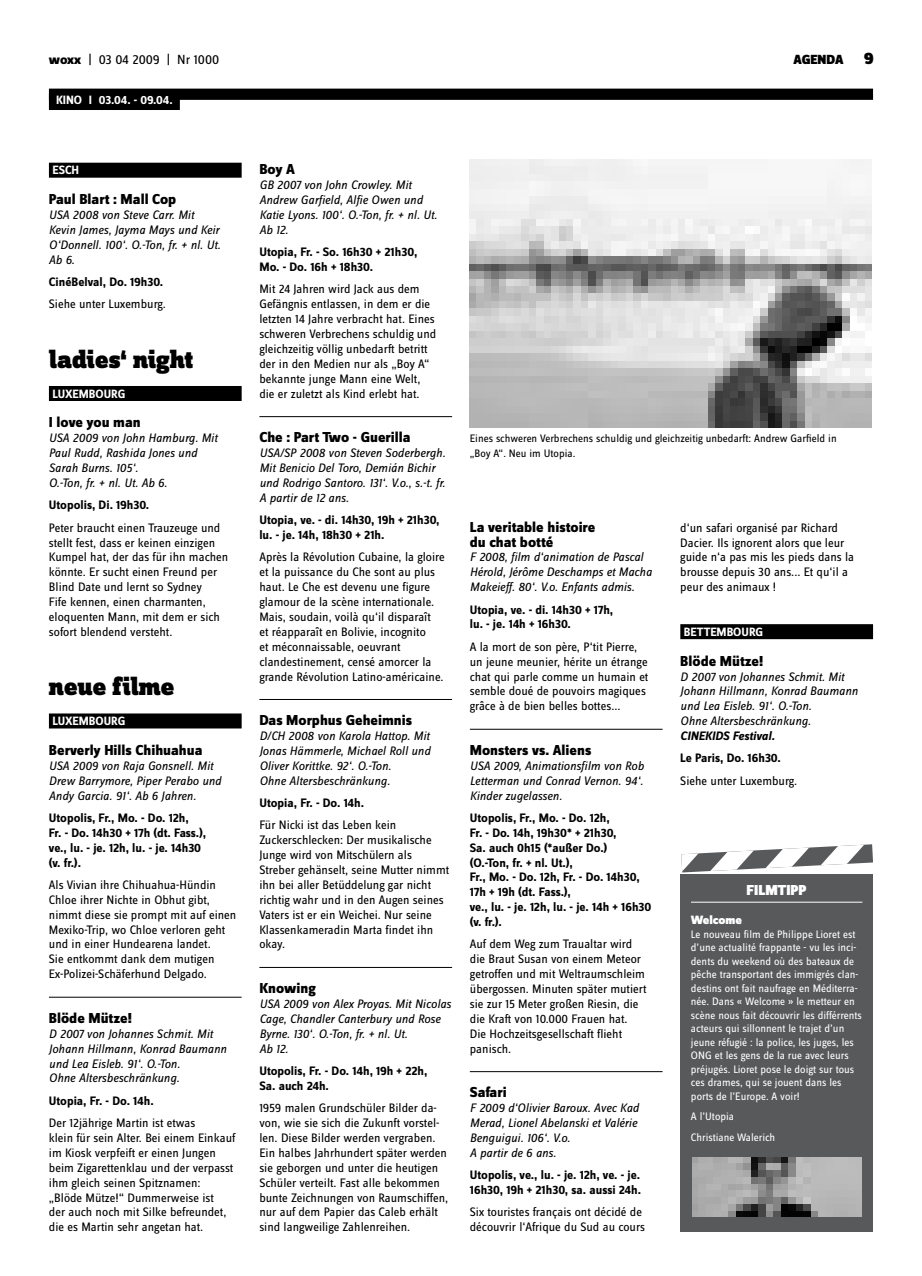
<style>
.page{position:relative;width:922px;height:1276px;background:#fff}
.page>*{position:absolute;margin:0;border:0;box-sizing:border-box;transform-origin:0 0}
.t1{font:900 26.25px "Zine Slab Dis";letter-spacing:-.01em;color:#000}
.t2{font:800 15px/14.9px "Zine Sans Dis";color:#000}
.t3{font:900 15px "Zine Sans Dis";letter-spacing:-.01em;color:#fff}
.t4{font:13.75px "Zine Sans Dis";color:#000}
.t5{font:900 13.75px "Zine Sans Dis";color:#000}
.t6{font:12.75px/14.9px "Zine Sans Dis";color:#000}
.t7{font:italic 12.75px/14.9px "Zine Sans Dis";color:#000}
.t8{font:700 12.75px/14.9px "Zine Sans Dis";color:#000}
.t9{font:italic 700 12.75px "Zine Sans Dis";color:#000}
.t10{font:700 12.5px "Zine Sans Dis";color:#fff}
.t11{font:900 12.5px "Zine Sans Dis";color:#fff}
.t12{font:11.25px/13.5px "Zine Sans Dis";color:#fff}
.t13{font:11.25px/14.9px "Zine Sans Dis";color:#000}
.s1{font-weight:800}
</style>
<div class="page">
<div style="left:49px;top:89px;width:823px;height:11px;background:#000"></div>
<div style="left:49px;top:163px;width:192px;height:15px;background:#000"></div>
<div style="left:49px;top:386px;width:192px;height:15px;background:#000"></div>
<div style="left:49px;top:713px;width:192px;height:15px;background:#000"></div>
<hr style="left:49px;top:997px;width:192px;height:1px;background:#000">
<hr style="left:259px;top:416px;width:193px;height:1px;background:#000">
<hr style="left:259px;top:699px;width:193px;height:1px;background:#000">
<hr style="left:259px;top:967px;width:193px;height:1px;background:#000">
<hr style="left:469px;top:729px;width:193px;height:1px;background:#000">
<hr style="left:469px;top:1071px;width:193px;height:1px;background:#000">
<div style="left:680px;top:624px;width:192px;height:15px;background:#000"></div>
<div style="left:49px;top:94px;width:131px;height:16px;background:#000"></div>
<div style="left:680px;top:874px;width:192px;height:357px;background:#58595b"></div>
<hr style="left:690px;top:902px;width:172px;height:1px;background:#fff">
<svg style="left:681px;top:844px;width:191px;height:28px"></svg>
<img style="left:469px;top:159px;width:402px;height:268px">
<img style="left:692px;top:1157px;width:169px;height:59px">
<p class="t4" style="left:49px;top:53px;width:172px"><span class="s1">woxx</span> | 03 04 2009 | Nr 1000</p>
<p class="t5" style="left:793px;top:53px;width:52px">AGENDA</p>
<p class="t10" style="left:56px;top:93px;width:118px">KINO I 03.04. - 09.04.</p>
<p class="t10" style="left:52px;top:164px;width:28px">Esch</p>
<p class="t2" style="left:49px;top:193px;width:129px">Paul Blart : Mall Cop</p>
<p class="t7" style="left:49px;top:207px;width:173px">USA 2008 von Steve Carr. Mit<br>Kevin James, Jayma Mays und Keir<br>O‘Donnell. 100‘. O.-Ton, fr. + nl. Ut.<br>Ab 6.</p>
<p class="t8" style="left:49px;top:275px;width:116px">CinéBelval, Do. 19h30.</p>
<p class="t6" style="left:49px;top:297px;width:118px">Siehe unter Luxemburg.</p>
<h1 class="t1" style="left:49px;top:345px;width:146px">ladies‘ night</h1>
<p class="t10" style="left:52px;top:387px;width:74px">Luxembourg</p>
<p class="t2" style="left:49px;top:416px;width:93px">I love you man</p>
<p class="t7" style="left:49px;top:431px;width:170px">USA 2009 von John Hamburg. Mit<br>Paul Rudd, Rashida Jones und<br>Sarah Burns. 105‘.<br>O.-Ton, fr. + nl. Ut. Ab 6.</p>
<p class="t8" style="left:49px;top:498px;width:102px">Utopolis, Di. 19h30.</p>
<p class="t6" style="left:49px;top:521px;width:181px">Peter braucht einen Trauzeuge und stellt fest, dass er keinen einzigen<br>Kumpel hat, der das für ihn machen könnte. Er sucht einen Freund per<br>Blind Date und lernt so Sydney<br>Fife kennen, einen charmanten, eloquenten Mann, mit dem er sich sofort blendend versteht.</p>
<h1 class="t1" style="left:49px;top:673px;width:127px">neue filme</h1>
<p class="t10" style="left:52px;top:714px;width:74px">Luxembourg</p>
<p class="t2" style="left:49px;top:743px;width:155px">Berverly Hills Chihuahua</p>
<p class="t7" style="left:49px;top:758px;width:174px">USA 2009 von Raja Gonsnell. Mit<br>Drew Barrymore, Piper Perabo und<br>Andy Garcia. 91‘. Ab 6 Jahren.</p>
<p class="t8" style="left:49px;top:811px;width:159px">Utopolis, Fr., Mo. - Do. 12h,<br>Fr. - Do. 14h30 + 17h (dt. Fass.), ve., lu. - je. 12h, lu. - je. 14h30 (v. fr.).</p>
<p class="t6" style="left:49px;top:878px;width:189px">Als Vivian ihre Chihuahua-Hündin Chloe ihrer Nichte in Obhut gibt, nimmt diese sie prompt mit auf einen Mexiko-Trip, wo Chloe verloren geht und in einer Hundearena landet.<br>Sie entkommt dank dem mutigen Ex-Polizei-Schäferhund Delgado.</p>
<p class="t2" style="left:49px;top:1011px;width:84px">Blöde Mütze!</p>
<p class="t7" style="left:49px;top:1026px;width:179px">D 2007 von Johannes Schmit. Mit<br>Johann Hillmann, Konrad Baumann und Lea Eisleb. 91‘. O.-Ton.<br>Ohne Altersbeschränkung.</p>
<p class="t8" style="left:49px;top:1094px;width:106px">Utopia, Fr. - Do. 14h.</p>
<p class="t6" style="left:49px;top:1116px;width:188px">Der 12jährige Martin ist etwas<br>klein für sein Alter. Bei einem Einkauf im Kiosk verpfeift er einen Jungen beim Zigarettenklau und der verpasst ihm gleich seinen Spitznamen: „Blöde Mütze!“ Dummerweise ist<br>der auch noch mit Silke befreundet, die es Martin sehr angetan hat.</p>
<p class="t2" style="left:259px;top:163px;width:37px">Boy A</p>
<p class="t7" style="left:259px;top:178px;width:179px">GB 2007 von John Crowley. Mit<br>Andrew Garfield, Alfie Owen und<br>Katie Lyons. 100‘. O.-Ton, fr. + nl. Ut.<br>Ab 12.</p>
<p class="t8" style="left:259px;top:245px;width:159px">Utopia, Fr. - So. 16h30 + 21h30,<br>Mo. - Do. 16h + 18h30.</p>
<p class="t6" style="left:259px;top:282px;width:178px">Mit 24 Jahren wird Jack aus dem Gefängnis entlassen, in dem er die letzten 14 Jahre verbracht hat. Eines schweren Verbrechens schuldig und gleichzeitig völlig unbedarft betritt der in den Medien nur als „Boy A“ bekannte junge Mann eine Welt, die er zuletzt als Kind erlebt hat.</p>
<p class="t2" style="left:259px;top:431px;width:153px">Che : Part Two - Guerilla</p>
<p class="t7" style="left:259px;top:446px;width:187px">USA/SP 2008 von Steven Soderbergh.<br>Mit Benicio Del Toro, Demián Bichir und Rodrigo Santoro. 131‘. V.o., s.-t. fr.<br>A partir de 12 ans.</p>
<p class="t8" style="left:259px;top:513px;width:182px">Utopia, ve. - di. 14h30, 19h + 21h30, lu. - je. 14h, 18h30 + 21h.</p>
<p class="t6" style="left:259px;top:550px;width:187px">Après la Révolution Cubaine, la gloire et la puissance du Che sont au plus haut. Le Che est devenu une figure glamour de la scène internationale.<br>Mais, soudain, voilà qu‘il disparaît<br>et réapparaît en Bolivie, incognito<br>et méconnaissable, oeuvrant clandestinement, censé amorcer la grande Révolution Latino-américaine.</p>
<p class="t2" style="left:259px;top:713px;width:154px">Das Morphus Geheimnis</p>
<p class="t7" style="left:259px;top:728px;width:173px">D/CH 2008 von Karola Hattop. Mit<br>Jonas Hämmerle, Michael Roll und<br>Oliver Korittke. 92‘. O.-Ton.<br>Ohne Altersbeschränkung.</p>
<p class="t8" style="left:259px;top:796px;width:106px">Utopia, Fr. - Do. 14h.</p>
<p class="t6" style="left:259px;top:818px;width:191px">Für Nicki ist das Leben kein<br>Zuckerschlecken: Der musikalische<br>Junge wird von Mitschülern als<br>Streber gehänselt, seine Mutter nimmt ihn bei aller Betüddelung gar nicht richtig wahr und in den Augen seines<br>Vaters ist er ein Weichei. Nur seine<br>Klassenkameradin Marta findet ihn okay.</p>
<p class="t2" style="left:259px;top:981px;width:58px">Knowing</p>
<p class="t7" style="left:259px;top:996px;width:193px">USA 2009 von Alex Proyas. Mit Nicolas<br>Cage, Chandler Canterbury und Rose<br>Byrne. 130‘. O.-Ton, fr. + nl. Ut.<br>Ab 12.</p>
<p class="t8" style="left:259px;top:1064px;width:169px">Utopolis, Fr. - Do. 14h, 19h + 22h,<br>Sa. auch 24h.</p>
<p class="t6" style="left:259px;top:1101px;width:190px">1959 malen Grundschüler Bilder da&shy;von, wie sie sich die Zukunft vorstel&shy;len. Diese Bilder werden vergraben.<br>Ein halbes Jahrhundert später werden sie geborgen und unter die heutigen Schüler verteilt. Fast alle bekommen bunte Zeichnungen von Raumschiffen, nur auf dem Papier das Caleb erhält sind langweilige Zahlenreihen.</p>
<p class="t13" style="left:469px;top:431px;width:368px">Eines schweren Verbrechens schuldig und gleichzeitig unbedarft: Andrew Garfield in „Boy A“. Neu im Utopia.</p>
<p class="t2" style="left:469px;top:520px;width:127px">La veritable histoire du chat botté</p>
<p class="t7" style="left:469px;top:550px;width:183px">F 2008, film d‘animation de Pascal<br>Hérold, Jérôme Deschamps et Macha<br>Makeieff. 80‘. V.o. Enfants admis.</p>
<p class="t8" style="left:469px;top:602px;width:145px">Utopia, ve. - di. 14h30 + 17h, lu. - je. 14h + 16h30.</p>
<p class="t6" style="left:469px;top:640px;width:180px">A la mort de son père, P‘tit Pierre, un jeune meunier, hérite un étrange chat qui parle comme un humain et semble doué de pouvoirs magiques grâce à de bien belles bottes...</p>
<p class="t2" style="left:469px;top:743px;width:123px">Monsters vs. Aliens</p>
<p class="t7" style="left:469px;top:758px;width:175px;text-align:justify">USA 2009, Animationsfilm von Rob Letterman und Conrad Vernon. 94‘.<br>Kinder zugelassen.</p>
<p class="t8" style="left:469px;top:811px;width:183px">Utopolis, Fr., Mo. - Do. 12h,<br>Fr. - Do. 14h, 19h30* + 21h30,<br>Sa. auch 0h15 (*außer Do.)<br>(O.-Ton, fr. + nl. Ut.),<br>Fr., Mo. - Do. 12h, Fr. - Do. 14h30,<br>17h + 19h (dt. Fass.),<br>ve., lu. - je. 12h, lu. - je. 14h + 16h30 (v. fr.).</p>
<p class="t6" style="left:469px;top:937px;width:178px">Auf dem Weg zum Traualtar wird die Braut Susan von einem Meteor getroffen und mit Weltraumschleim übergossen. Minuten später mutiert sie zur 15 Meter großen Riesin, die die Kraft von 10.000 Frauen hat.<br>Die Hochzeitsgesellschaft flieht panisch.</p>
<p class="t2" style="left:469px;top:1086px;width:38px">Safari</p>
<p class="t7" style="left:469px;top:1100px;width:171px">F 2009 d‘Olivier Baroux. Avec Kad<br>Merad, Lionel Abelanski et Valérie<br>Benguigui. 106‘. V.o.<br>A partir de 6 ans.</p>
<p class="t8" style="left:469px;top:1168px;width:173px">Utopolis, ve., lu. - je. 12h, ve. - je.<br>16h30, 19h + 21h30, sa. aussi 24h.</p>
<p class="t6" style="left:469px;top:1205px;width:177px">Six touristes français ont décidé de découvrir l‘Afrique du Sud au cours</p>
<p class="t6" style="left:680px;top:521px;width:175px">d‘un safari organisé par Richard<br>Dacier. Ils ignorent alors que leur guide n‘a pas mis les pieds dans la brousse depuis 30 ans... Et qu‘il a peur des animaux !</p>
<p class="t10" style="left:683px;top:625px;width:81px">Bettembourg</p>
<p class="t2" style="left:680px;top:654px;width:84px">Blöde Mütze!</p>
<p class="t7" style="left:680px;top:669px;width:179px">D 2007 von Johannes Schmit. Mit<br>Johann Hillmann, Konrad Baumann und Lea Eisleb. 91‘. O.-Ton.<br>Ohne Altersbeschränkung.</p>
<p class="t9" style="left:680px;top:729px;width:96px">CINEKIDS Festival.</p>
<p class="t8" style="left:680px;top:751px;width:102px">Le Paris, Do. 16h30.</p>
<p class="t6" style="left:680px;top:774px;width:118px">Siehe unter Luxemburg.</p>
<p class="t3" style="left:746px;top:882px;width:62px">FILMTIPP</p>
<p class="t11" style="left:690px;top:913px;width:53px">Welcome</p>
<p class="t12" style="left:690px;top:928px;width:172px">Le nouveau film de Philippe Lioret est d’une actualité frappante - vu les inci&shy;dents du weekend où des bateaux de pêche transportant des immigrés clan&shy;destins ont fait naufrage en Méditerra&shy;née. Dans « Welcome » le metteur en scène nous fait découvrir les différrents acteurs qui sillonnent le trajet d’un jeune réfugié : la police, les juges, les ONG et les gens de la rue avec leurs préjugés. Lioret pose le doigt sur tous ces drames, qui se jouent dans les ports de l’Europe. A voir!</p>
<p class="t12" style="left:690px;top:1107px;width:86px;line-height:20.6px">A l’Utopia<br>Christiane Walerich</p>
</div>
